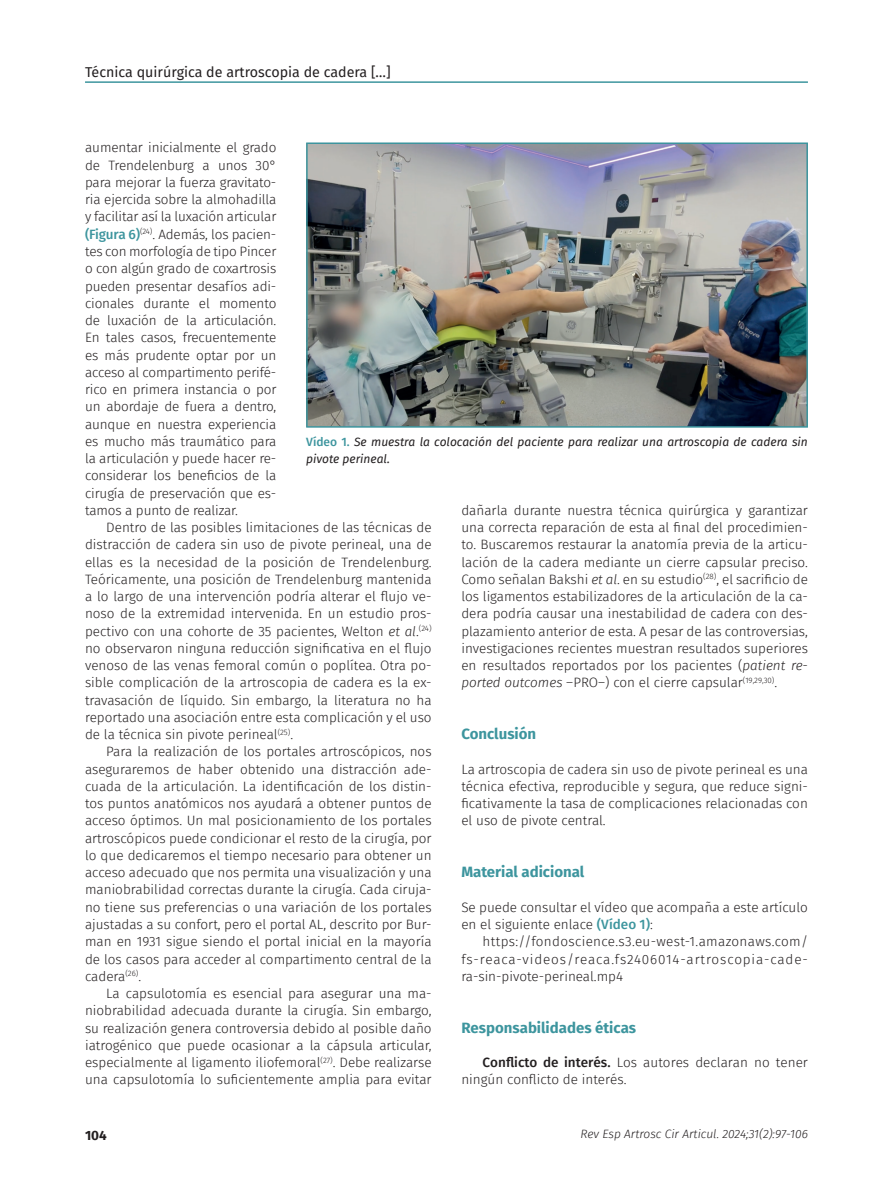
<style>
.page{position:relative;width:893px;height:1191px;background:#fff}
.page>*{position:absolute;margin:0;border:0;box-sizing:border-box;transform-origin:0 0}
.Ladillo{font:700 15px "Fira Sans FS";color:#3d959e}
.t1{font:14.25px "Fira Sans FS";color:#231f20}
.Párrafo_general{font:13.5px/17.2px "Fira Sans Light FS";color:#231f20;text-align:justify}
.Primer_párrafo{font:13.5px/17.2px "Fira Sans Light FS";color:#231f20;text-align:justify}
.t2{font:700 13.5px "Fira Sans FS";color:#231f20}
.Pie_de_foto{font:italic 12px/17.2px "Fira Sans FS";color:#231f20}
.t3{font:italic 300 12px "Fira Sans FS";color:#231f20}
.s1{font-family:"Fira Sans FS";font-weight:500;color:#3d959e}
.s2{font-family:"Fira Sans FS";font-weight:300;font-style:italic}
.s3{font-weight:500;font-style:normal;color:#3d959e}
.s4{font-family:"Fira Sans FS";font-weight:500}
</style>
<div class="page">
<hr style="left:85px;top:81px;width:723px;height:2px;background:#3d959e">
<img style="left:309px;top:145px;width:496px;height:280px">
<div style="left:306px;top:142px;width:502px;height:286px;border:2px solid #3d959e"></div>
<p class="t1" style="left:85px;top:62px;width:307px">Técnica quirúrgica de artroscopia de cadera […]</p>
<p class="Párrafo_general" style="left:85px;top:139px;width:193px">aumentar inicialmente el grado de Trendelenburg a unos 30° para mejorar la fuerza gravitato&shy;ria ejercida sobre la almohadilla y facilitar así la luxación articular <span class="s1">(Figura 6)</span><sup>(24)</sup>. Además, los pacien&shy;tes con morfología de tipo Pincer o con algún grado de coxartrosis pueden presentar desafíos adi&shy;cionales durante el momento de luxación de la articulación.<br>En tales casos, frecuentemente es más prudente optar por un acceso al compartimento perifé&shy;rico en primera instancia o por un abordaje de fuera a dentro, aunque en nuestra experiencia es mucho más traumático para la articulación y puede hacer re&shy;considerar los beneficios de la cirugía de preservación que es&shy;tamos a punto de realizar.</p>
<p class="Párrafo_general" style="left:85px;top:519px;width:348px;text-indent:21px">Dentro de las posibles limitaciones de las técnicas de distracción de cadera sin uso de pivote perineal, una de ellas es la necesidad de la posición de Trendelenburg.<br>Teóricamente, una posición de Trendelenburg mantenida a lo largo de una intervención podría alterar el flujo ve&shy;noso de la extremidad intervenida. En un estudio pros&shy;pectivo con una cohorte de 35 pacientes, Welton <span class="s2">et al</span>.<sup>(24) </sup>no observaron ninguna reducción significativa en el flujo venoso de las venas femoral común o poplítea. Otra po&shy;sible complicación de la artroscopia de cadera es la ex&shy;travasación de líquido. Sin embargo, la literatura no ha reportado una asociación entre esta complicación y el uso de la técnica sin pivote perineal<sup>(25)</sup>.</p>
<p class="Párrafo_general" style="left:85px;top:743px;width:348px;text-indent:21px">Para la realización de los portales artroscópicos, nos aseguraremos de haber obtenido una distracción ade&shy;cuada de la articulación. La identificación de los distin&shy;tos puntos anatómicos nos ayudará a obtener puntos de acceso óptimos. Un mal posicionamiento de los portales artroscópicos puede condicionar el resto de la cirugía, por lo que dedicaremos el tiempo necesario para obtener un acceso adecuado que nos permita una visualización y una maniobrabilidad correctas durante la cirugía. Cada ciruja&shy;no tiene sus preferencias o una variación de los portales ajustadas a su confort, pero el portal AL, descrito por Bur&shy;man en 1931 sigue siendo el portal inicial en la mayoría de los casos para acceder al compartimento central de la cadera<sup>(26)</sup>.</p>
<p class="Párrafo_general" style="left:85px;top:984px;width:348px;text-indent:21px">La capsulotomía es esencial para asegurar una ma&shy;niobrabilidad adecuada durante la cirugía. Sin embargo, su realización genera controversia debido al posible daño iatrogénico que puede ocasionar a la cápsula articular, especialmente al ligamento iliofemoral<sup>(27)</sup>. Debe realizarse una capsulotomía lo suficientemente amplia para evitar</p>
<p class="Pie_de_foto" style="left:306px;top:433px;width:503px"><span class="s3">Vídeo 1.</span> Se muestra la colocación del paciente para realizar una artroscopia de cadera sin pivote perineal.</p>
<p class="Párrafo_general" style="left:461px;top:501px;width:348px">dañarla durante nuestra técnica quirúrgica y garantizar una correcta reparación de esta al final del procedimien&shy;to. Buscaremos restaurar la anatomía previa de la articu&shy;lación de la cadera mediante un cierre capsular preciso.<br>Como señalan Bakshi <span class="s2">et al</span>. en su estudio<sup>(28)</sup>, el sacrificio de los ligamentos estabilizadores de la articulación de la ca&shy;dera podría causar una inestabilidad de cadera con des&shy;plazamiento anterior de esta. A pesar de las controversias, investigaciones recientes muestran resultados superiores en resultados reportados por los pacientes (<span class="s2">patient re&shy;ported outcomes</span> –PRO–) con el cierre capsular<sup>(19,29,30)</sup>.</p>
<p class="Ladillo" style="left:461px;top:722px;width:76px">Conclusión</p>
<p class="Primer_párrafo" style="left:461px;top:760px;width:348px">La artroscopia de cadera sin uso de pivote perineal es una técnica efectiva, reproducible y segura, que reduce signi&shy;ficativamente la tasa de complicaciones relacionadas con el uso de pivote central.</p>
<p class="Ladillo" style="left:461px;top:860px;width:124px">Material adicional</p>
<p class="Primer_párrafo" style="left:461px;top:898px;width:348px">Se puede consultar el vídeo que acompaña a este artículo en el siguiente enlace <span class="s1">(Vídeo 1)</span>:</p>
<p class="Párrafo_general" style="left:461px;top:933px;width:348px;text-indent:21px">https://fondoscience.s3.eu-west-1.amazonaws.com/ fs-reaca-videos/reaca.fs2406014-artroscopia-cade&shy;ra-sin-pivote-perineal.mp4</p>
<p class="Ladillo" style="left:461px;top:1015px;width:176px">Responsabilidades éticas</p>
<p class="Párrafo_general" style="left:461px;top:1053px;width:348px;text-indent:21px"><span class="s4">Conflicto de interés.</span> Los autores declaran no tener ningún conflicto de interés.</p>
<p class="t2" style="left:85px;top:1124px;width:23px">104</p>
<p class="t3" style="left:581px;top:1125px;width:229px">Rev Esp Artrosc Cir Articul. 2024;31(2):97-106</p>
</div>
